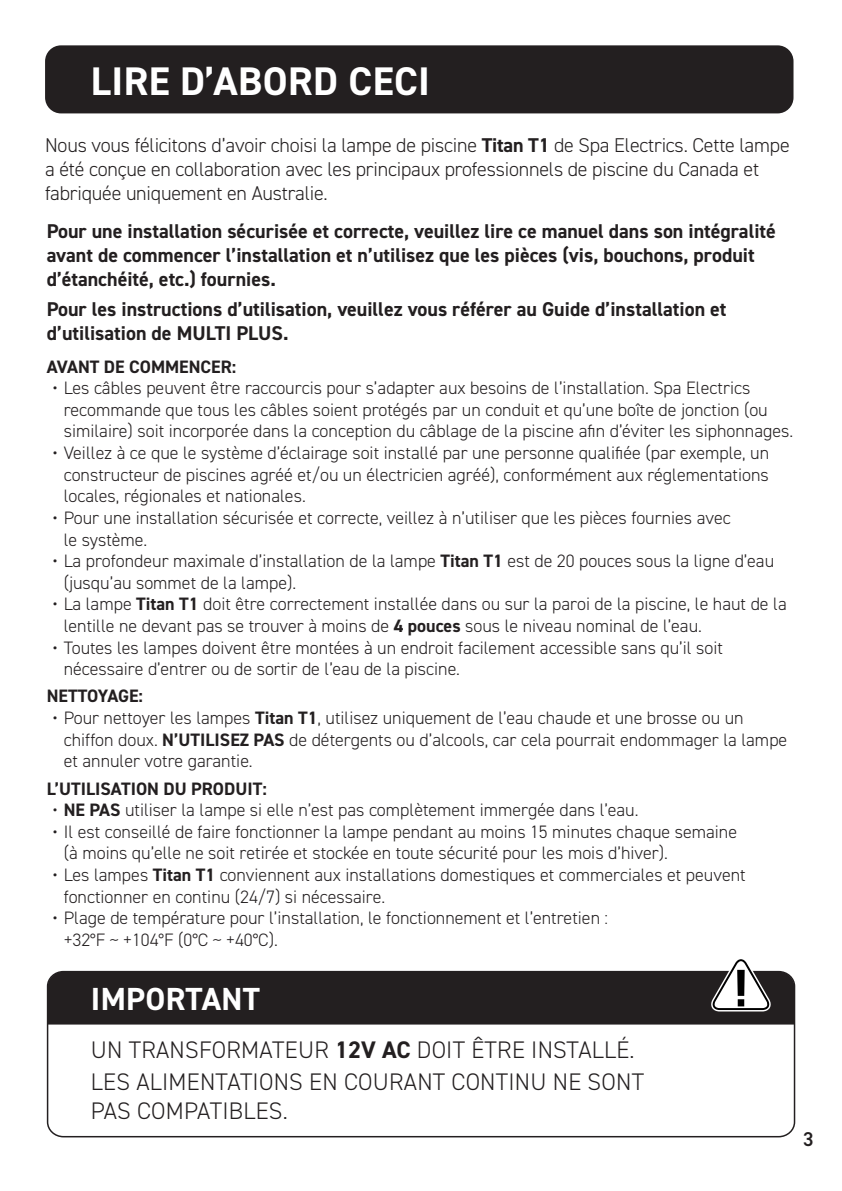
<style>
.page{position:relative;width:842px;height:1191px;background:#fff}
.page>*{position:absolute;margin:0;border:0;box-sizing:border-box;transform-origin:0 0}
.Page_heading{font:700 40px "DIN2014";letter-spacing:.01em;color:#fff}
._16pt_Bold_heading{font:700 32px "DIN2014";letter-spacing:.01em;color:#fff}
.Body_Text_Capitals{font:300 24px/28.8px "DIN2014";letter-spacing:.01em;color:#231f20}
.Document_Body_text{font:700 20px/24px "DIN2014";color:#231f20}
.Document_Body_text-2{font:300 20px/24px "DIN2014";letter-spacing:-.01em;color:#231f20}
.t1{font:600 20px "DIN2014";color:#231f20}
.t2{font:300 18px/21.6px "DIN2014";color:#231f20}
.Document_Body_text-3{font:700 18px "DIN2014";color:#231f20}
.s1{font-weight:700}
</style>
<div class="page">
<div style="left:47px;top:971px;width:748px;height:166px;border:2px solid #231f20;border-radius:15px"></div>
<svg style="left:48px;top:959px;width:746px;height:65px"></svg>
<div style="left:45px;top:45px;width:748px;height:68px;background:#231f20;border-radius:16px"></div>
<p class="Page_heading" style="left:91px;top:55px;width:341px">LIRE D’ABORD CECI</p>
<p class="Document_Body_text-2" style="left:45px;top:133px;width:746px">Nous vous félicitons d’avoir choisi la lampe de piscine <span class="s1">Titan T1</span> de Spa Electrics. Cette lampe a été conçue en collaboration avec les principaux professionnels de piscine du Canada et fabriquée uniquement en Australie.</p>
<p class="Document_Body_text" style="left:47px;top:219px;width:731px">Pour une installation sécurisée et correcte, veuillez lire ce manuel dans son intégralité avant de commencer l’installation et n’utilisez que les pièces (vis, bouchons, produit d’étanchéité, etc.) fournies.</p>
<p class="Document_Body_text" style="left:47px;top:296px;width:681px">Pour les instructions d’utilisation, veuillez vous référer au Guide d’installation et d’utilisation de MULTI PLUS.</p>
<p class="Document_Body_text-3" style="left:47px;top:354px;width:191px">AVANT DE COMMENCER:</p>
<p class="t2" style="left:64px;top:377px;width:731px;text-indent:-11px">• Les câbles peuvent être raccourcis pour s’adapter aux besoins de l’installation. Spa Electrics recommande que tous les câbles soient protégés par un conduit et qu’une boîte de jonction (ou similaire) soit incorporée dans la conception du câblage de la piscine afin d’éviter les siphonnages.</p>
<p class="t2" style="left:64px;top:442px;width:707px;text-align:justify;text-indent:-11px">• Veillez à ce que le système d’éclairage soit installé par une personne qualifiée (par exemple, un constructeur de piscines agréé et/ou un électricien agréé), conformément aux réglementations locales, régionales et nationales.</p>
<p class="t2" style="left:64px;top:507px;width:669px;text-indent:-11px">• Pour une installation sécurisée et correcte, veillez à n’utiliser que les pièces fournies avec le système.</p>
<p class="t2" style="left:64px;top:550px;width:712px;text-indent:-11px">• La profondeur maximale d’installation de la lampe <span class="s1">Titan T1</span> est de 20 pouces sous la ligne d’eau (jusqu’au sommet de la lampe).</p>
<p class="t2" style="left:64px;top:593px;width:724px;text-indent:-11px">• La lampe <span class="s1">Titan T1</span> doit être correctement installée dans ou sur la paroi de la piscine, le haut de la lentille ne devant pas se trouver à moins de <span class="s1">4 pouces</span> sous le niveau nominal de l’eau.</p>
<p class="t2" style="left:64px;top:636px;width:661px;text-indent:-11px">• Toutes les lampes doivent être montées à un endroit facilement accessible sans qu’il soit nécessaire d’entrer ou de sortir de l’eau de la piscine.</p>
<p class="Document_Body_text-3" style="left:47px;top:684px;width:98px">NETTOYAGE:</p>
<p class="t2" style="left:64px;top:707px;width:725px;text-indent:-11px">• Pour nettoyer les lampes <span class="s1">Titan T1</span>, utilisez uniquement de l’eau chaude et une brosse ou un chiffon doux. <span class="s1">N’UTILISEZ PAS</span> de détergents ou d’alcools, car cela pourrait endommager la lampe et annuler votre garantie.</p>
<p class="Document_Body_text-3" style="left:47px;top:776px;width:222px">L’UTILISATION DU PRODUIT:</p>
<p class="t2" style="left:52px;top:799px;width:588px">• <span class="s1">NE PAS</span> utiliser la lampe si elle n’est pas complètement immergée dans l’eau.</p>
<p class="t2" style="left:64px;top:821px;width:675px;text-indent:-11px">• Il est conseillé de faire fonctionner la lampe pendant au moins 15 minutes chaque semaine (à moins qu’elle ne soit retirée et stockée en toute sécurité pour les mois d’hiver).</p>
<p class="t2" style="left:64px;top:864px;width:683px;text-indent:-11px">• Les lampes <span class="s1">Titan T1</span> conviennent aux installations domestiques et commerciales et peuvent fonctionner en continu (24/7) si nécessaire.</p>
<p class="t2" style="left:64px;top:907px;width:546px;text-indent:-11px">• Plage de température pour l’installation, le fonctionnement et l’entretien : +32°F ~ +104°F (0°C ~ +40°C).</p>
<p class="_16pt_Bold_heading" style="left:91px;top:977px;width:170px">IMPORTANT</p>
<p class="Body_Text_Capitals" style="left:91px;top:1035px;width:545px">UN TRANSFORMATEUR <span class="s1">12V AC</span> DOIT ÊTRE INSTALLÉ.</p>
<p class="Body_Text_Capitals" style="left:91px;top:1067px;width:555px">LES ALIMENTATIONS EN COURANT CONTINU NE SONT<br>PAS COMPATIBLES.</p>
<p class="t1" style="left:803px;top:1125px;width:12px">3</p>
</div>
